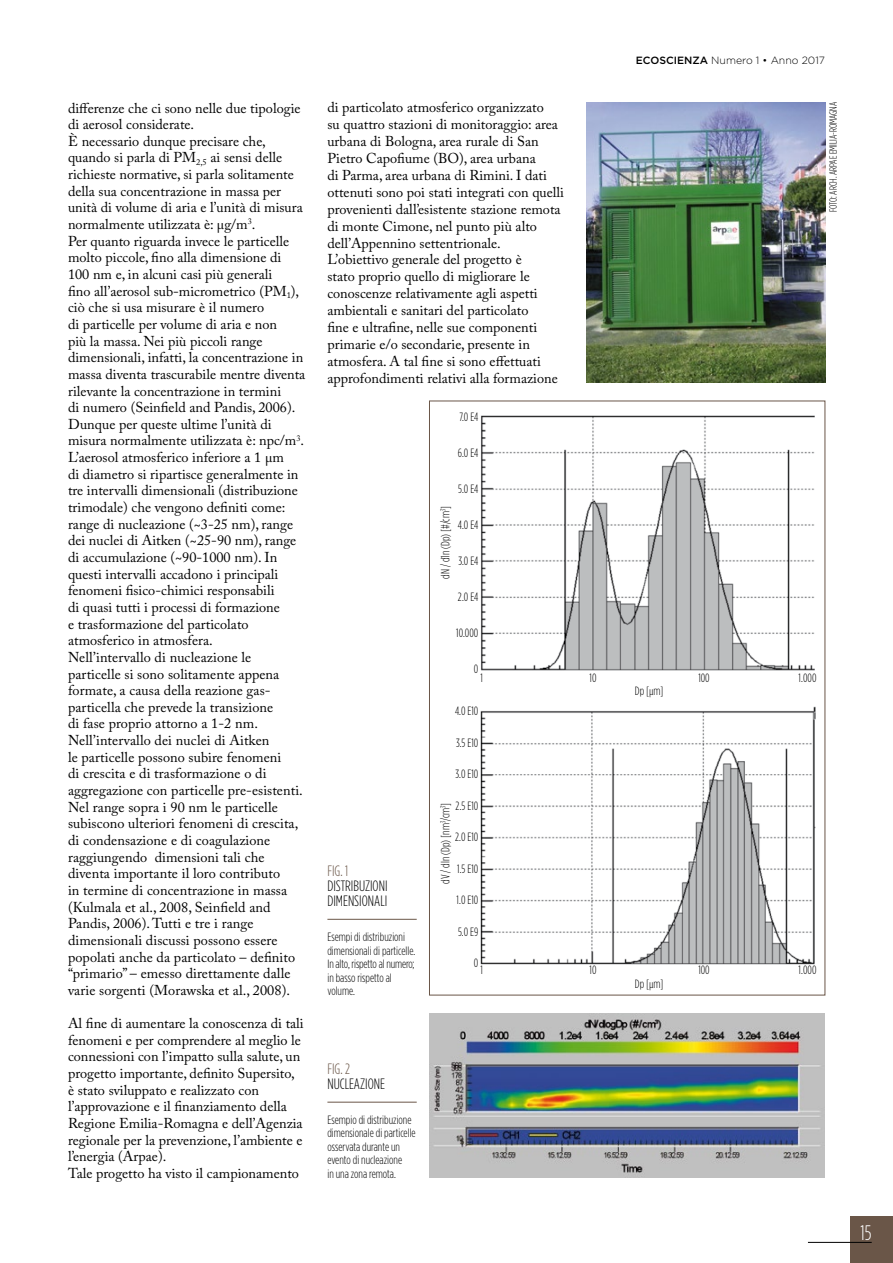
<style>
.page{position:relative;width:893px;height:1263px;background:#fff}
.page>*{position:absolute;margin:0;border:0;box-sizing:border-box;transform-origin:0 0}
.t1{font:300 condensed 21px "Gotham HTF";color:#fff}
.t2{font:300 condensed 15px/15px "Gotham HTF";color:#000}
.t3{font:300 condensed 15px "Gotham HTF";color:#6a5648}
.t4{font:14.25px/16.6px "Adobe Caslon Pro";color:#000}
.t5{font:300 condensed 12px/13.5px "Gotham HTF";color:#000}
.t6{font:300 condensed 10.5px "Gotham HTF";color:#000}
.t7{font:300 10.5px "Gotham HTF";color:#000}
.s1{font-weight:500}
.s2{font-family:"Myriad Pro"}
</style>
<div class="page">
<div style="left:850px;top:1216px;width:43px;height:47px;background:#6a5648"></div>
<hr style="left:808px;top:1242px;width:64px;height:1px;background:#000">
<hr style="left:327px;top:919px;width:90px;height:1px;background:#6a5648">
<hr style="left:327px;top:1102px;width:90px;height:1px;background:#6a5648">
<img style="left:429px;top:1013px;width:396px;height:165px">
<img style="left:587px;top:102px;width:238px;height:281px">
<img style="left:480px;top:706px;width:336px;height:259px">
<img style="left:481px;top:415px;width:334px;height:256px">
<p class="t4" style="left:68px;top:99px;width:239px">differenze che ci sono nelle due tipologie di aerosol considerate.<br>È necessario dunque precisare che, quando si parla di PM<sub>2,5</sub> ai sensi delle richieste normative, si parla solitamente della sua concentrazione in massa per unità di volume di aria e l’unità di misura normalmente utilizzata è: µg/m<sup>3</sup>.<br>Per quanto riguarda invece le particelle molto piccole, fino alla dimensione di 100 nm e, in alcuni casi più generali<br>fino all’aerosol sub-micrometrico (PM<sub>1</sub>), ciò che si usa misurare è il numero<br>di particelle per volume di aria e non<br>più la massa. Nei più piccoli range dimensionali, infatti, la concentrazione in massa diventa trascurabile mentre diventa rilevante la concentrazione in termini<br>di numero (Seinfield and Pandis, 2006).<br>Dunque per queste ultime l’unità di misura normalmente utilizzata è: npc/m<sup>3</sup>.<br>L’aerosol atmosferico inferiore a 1 µm<br>di diametro si ripartisce generalmente in tre intervalli dimensionali (distribuzione trimodale) che vengono definiti come: range di nucleazione (~3-25 nm), range dei nuclei di Aitken (~25-90 nm), range di accumulazione (~90-1000 nm). In questi intervalli accadono i principali fenomeni fisico-chimici responsabili<br>di quasi tutti i processi di formazione<br>e trasformazione del particolato atmosferico in atmosfera.<br>Nell’intervallo di nucleazione le particelle si sono solitamente appena formate, a causa della reazione gas&shy;particella che prevede la transizione<br>di fase proprio attorno a 1-2 nm.<br>Nell’intervallo dei nuclei di Aitken<br>le particelle possono subire fenomeni<br>di crescita e di trasformazione o di aggregazione con particelle pre-esistenti.<br>Nel range sopra i 90 nm le particelle subiscono ulteriori fenomeni di crescita, di condensazione e di coagulazione raggiungendo dimensioni tali che diventa importante il loro contributo<br>in termine di concentrazione in massa (Kulmala et al., 2008, Seinfield and Pandis, 2006). Tutti e tre i range dimensionali discussi possono essere popolati anche da particolato – definito “primario” – emesso direttamente dalle varie sorgenti (Morawska et al., 2008).</p>
<p class="t4" style="left:68px;top:1015px;width:237px">Al fine di aumentare la conoscenza di tali fenomeni e per comprendere al meglio le connessioni con l’impatto sulla salute, un progetto importante, definito Supersito, è stato sviluppato e realizzato con l’approvazione e il finanziamento della Regione Emilia-Romagna e dell’Agenzia regionale per la prevenzione, l’ambiente e l’energia (Arpae).<br>Tale progetto ha visto il campionamento</p>
<p class="t4" style="left:327px;top:99px;width:238px">di particolato atmosferico organizzato<br>su quattro stazioni di monitoraggio: area urbana di Bologna, area rurale di San Pietro Capofiume (BO), area urbana<br>di Parma, area urbana di Rimini. I dati ottenuti sono poi stati integrati con quelli provenienti dall’esistente stazione remota di monte Cimone, nel punto più alto dell’Appennino settentrionale.<br>L’obiettivo generale del progetto è<br>stato proprio quello di migliorare le conoscenze relativamente agli aspetti ambientali e sanitari del particolato<br>fine e ultrafine, nelle sue componenti primarie e/o secondarie, presente in atmosfera. A tal fine si sono effettuati approfondimenti relativi alla formazione</p>
<p class="t7" style="left:636px;top:55px;width:191px"><span class="s1">ECOSCIENZA</span> Numero 1 • Anno 2017</p>
<p class="t6" style="left:827px;top:212px;width:112px;rotate:-90deg">FOTO: ARCH. ARPAE EMILIA-ROMAGNA</p>
<p class="t3" style="left:327px;top:863px;width:22px">FIG. 1</p>
<p class="t2" style="left:327px;top:878px;width:62px">DISTRIBUZIONI<br>DIMENSIONALI</p>
<p class="t5" style="left:327px;top:930px;width:89px">Esempi di distribuzioni dimensionali di particelle.<br>In alto, rispetto al numero; in basso rispetto al volume.</p>
<p class="t5" style="left:459px;top:409px;width:21px">7.0 E4</p>
<p class="t5" style="left:458px;top:446px;width:22px">6.0 E4</p>
<p class="t5" style="left:458px;top:482px;width:22px">5.0 E4</p>
<p class="t5" style="left:458px;top:518px;width:22px">4.0 E4</p>
<p class="t5" style="left:458px;top:554px;width:21px">3.0 E4</p>
<p class="t5" style="left:458px;top:590px;width:22px">2.0 E4</p>
<p class="t5" style="left:456px;top:626px;width:24px">10.000</p>
<p class="t5" style="left:474px;top:662px;width:6px">0</p>
<p class="t5" style="left:455px;top:704px;width:25px">4.0 E10</p>
<p class="t5" style="left:456px;top:736px;width:24px">3.5 E10</p>
<p class="t5" style="left:456px;top:767px;width:24px">3.0 E10</p>
<p class="t5" style="left:456px;top:799px;width:24px">2.5 E10</p>
<p class="t5" style="left:455px;top:830px;width:25px">2.0 E10</p>
<p class="t5" style="left:457px;top:862px;width:23px">1.5 E10</p>
<p class="t5" style="left:457px;top:893px;width:23px">1.0 E10</p>
<p class="t5" style="left:458px;top:925px;width:22px">5.0 E9</p>
<p class="t5" style="left:474px;top:956px;width:6px">0</p>
<p class="t5" style="left:438px;top:579px;width:74px;rotate:-90deg">dN / d1n (Dp) [#/cm<sup>3</sup>]</p>
<p class="t5" style="left:480px;top:670px;width:4px">1</p>
<p class="t5" style="left:590px;top:670px;width:8px">10</p>
<p class="t5" style="left:698px;top:670px;width:13px">100</p>
<p class="t5" style="left:799px;top:670px;width:19px">1.000</p>
<p class="t5" style="left:635px;top:684px;width:30px">Dp [<span class="s2">µ</span>m]</p>
<p class="t5" style="left:438px;top:884px;width:82px;rotate:-90deg">dV / dln (Dp) [nm<sup>3</sup>/cm<sup>3</sup>]</p>
<p class="t5" style="left:480px;top:963px;width:4px">1</p>
<p class="t5" style="left:590px;top:963px;width:8px">10</p>
<p class="t5" style="left:698px;top:963px;width:13px">100</p>
<p class="t5" style="left:799px;top:963px;width:19px">1.000</p>
<p class="t5" style="left:635px;top:976px;width:30px">Dp [<span class="s2">µ</span>m]</p>
<p class="t3" style="left:327px;top:1061px;width:24px">FIG. 2</p>
<p class="t2" style="left:327px;top:1076px;width:59px">NUCLEAZIONE</p>
<p class="t5" style="left:327px;top:1113px;width:90px">Esempio di distribuzione dimensionale di particelle osservata durante un evento di nucleazione<br>in una zona remota.</p>
<h1 class="t1" style="left:860px;top:1221px;width:13px">15</h1>
</div>
